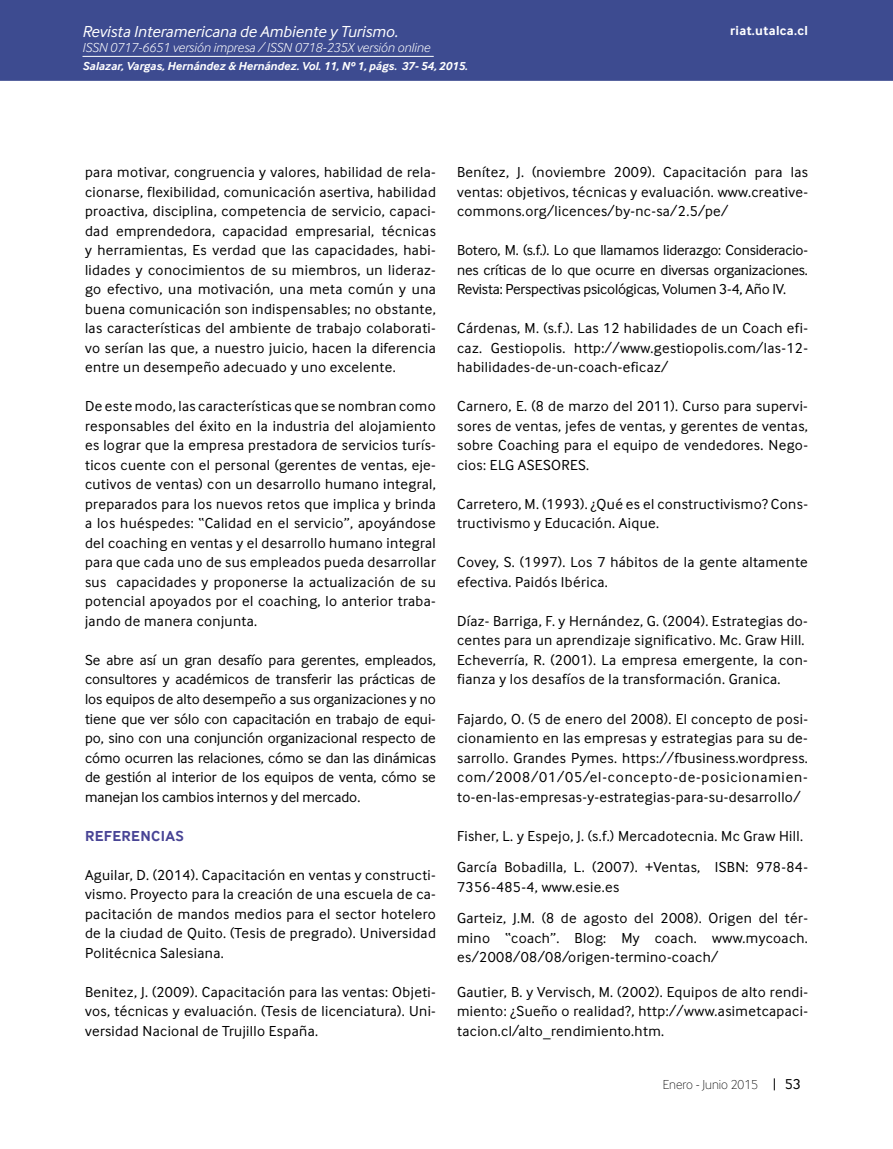
<style>
.page{position:relative;width:893px;height:1149px;background:#fff}
.page>*{position:absolute;margin:0;border:0;box-sizing:border-box;transform-origin:0 0}
.t1{font:italic 16.5px "Inter Face";color:#fff}
.t2{font:15px/19.5px "Inter Face";letter-spacing:.025em;color:#000;text-align:justify}
.t3{font:700 15px "Inter Face";letter-spacing:.025em;color:#484495}
.t4{font:italic 300 13.5px "Inter Face";color:#fff}
.t5{font:100 13.5px "Inter Face";color:#000}
.t6{font:700 13.5px "Inter Face";letter-spacing:.025em;color:#fff}
.t7{font:italic 700 12px "Inter Face";color:#fff}
</style>
<div class="page">
<div style="left:0;top:0;width:893px;height:81px;background:#3d4b90"></div>
<hr style="left:82px;top:56px;width:352px;height:1px;background:#fff">
<p class="t1" style="left:82px;top:22px;width:317px">Revista Interamericana de Ambiente y Turismo.</p>
<p class="t4" style="left:82px;top:39px;width:349px">ISSN 0717-6651 versión impresa / ISSN 0718-235X versión online</p>
<p class="t7" style="left:82px;top:59px;width:387px">Salazar, Vargas, Hernández &amp; Hernández. Vol. 11, Nº 1, págs. 37- 54, 2015.</p>
<p class="t6" style="left:730px;top:22px;width:79px">riat.utalca.cl</p>
<p class="t2" style="left:85px;top:162px;width:352px">para motivar, congruencia y valores, habilidad de rela&shy;cionarse, flexibilidad, comunicación asertiva, habilidad proactiva, disciplina, competencia de servicio, capaci&shy;dad emprendedora, capacidad empresarial, técnicas y herramientas, Es verdad que las capacidades, habi&shy;lidades y conocimientos de su miembros, un lideraz&shy;go efectivo, una motivación, una meta común y una buena comunicación son indispensables; no obstante, las características del ambiente de trabajo colaborati&shy;vo serían las que, a nuestro juicio, hacen la diferencia entre un desempeño adecuado y uno excelente.</p>
<p class="t2" style="left:85px;top:396px;width:352px">De este modo, las características que se nombran como responsables del éxito en la industria del alojamiento es lograr que la empresa prestadora de servicios turís&shy;ticos cuente con el personal (gerentes de ventas, eje&shy;cutivos de ventas) con un desarrollo humano integral, preparados para los nuevos retos que implica y brinda a los huéspedes: “Calidad en el servicio”, apoyándose del coaching en ventas y el desarrollo humano integral para que cada uno de sus empleados pueda desarrollar sus capacidades y proponerse la actualización de su potencial apoyados por el coaching, lo anterior traba&shy;jando de manera conjunta.</p>
<p class="t2" style="left:85px;top:650px;width:352px">Se abre así un gran desafío para gerentes, empleados, consultores y académicos de transferir las prácticas de los equipos de alto desempeño a sus organizaciones y no tiene que ver sólo con capacitación en trabajo de equi&shy;po, sino con una conjunción organizacional respecto de cómo ocurren las relaciones, cómo se dan las dinámicas de gestión al interior de los equipos de venta, cómo se manejan los cambios internos y del mercado.</p>
<p class="t3" style="left:85px;top:826px;width:100px">REFERENCIAS</p>
<p class="t2" style="left:85px;top:864px;width:352px">Aguilar, D. (2014). Capacitación en ventas y constructi&shy;vismo. Proyecto para la creación de una escuela de ca&shy;pacitación de mandos medios para el sector hotelero de la ciudad de Quito. (Tesis de pregrado). Universidad Politécnica Salesiana.</p>
<p class="t2" style="left:85px;top:981px;width:352px">Benitez, J. (2009). Capacitación para las ventas: Objeti&shy;vos, técnicas y evaluación. (Tesis de licenciatura). Uni&shy;versidad Nacional de Trujillo España.</p>
<p class="t2" style="left:457px;top:162px;width:352px">Benítez, J. (noviembre 2009). Capacitación para las ventas: objetivos, técnicas y evaluación. www.creative&shy;commons.org/licences/by-nc-sa/2.5/pe/</p>
<p class="t2" style="left:457px;top:240px;width:352px">Botero, M. (s.f.). Lo que llamamos liderazgo: Consideracio&shy;nes críticas de lo que ocurre en diversas organizaciones.<br>Revista: Perspectivas psicológicas, Volumen 3-4, Año IV.</p>
<p class="t2" style="left:457px;top:318px;width:352px">Cárdenas, M. (s.f.). Las 12 habilidades de un Coach efi&shy;caz. Gestiopolis. http://www.gestiopolis.com/las-12- habilidades-de-un-coach-eficaz/</p>
<p class="t2" style="left:457px;top:396px;width:352px">Carnero, E. (8 de marzo del 2011). Curso para supervi&shy;sores de ventas, jefes de ventas, y gerentes de ventas, sobre Coaching para el equipo de vendedores. Nego&shy;cios: ELG ASESORES.</p>
<p class="t2" style="left:457px;top:494px;width:352px">Carretero, M. (1993). ¿Qué es el constructivismo? Cons&shy;tructivismo y Educación. Aique.</p>
<p class="t2" style="left:457px;top:552px;width:352px">Covey, S. (1997). Los 7 hábitos de la gente altamente efectiva. Paidós Ibérica.</p>
<p class="t2" style="left:457px;top:611px;width:352px;text-align:left">Díaz- Barriga, F. y Hernández, G. (2004). Estrategias do&shy;centes para un aprendizaje significativo. Mc. Graw Hill.<br>Echeverría, R. (2001). La empresa emergente, la con&shy;fianza y los desafíos de la transformación. Granica.</p>
<p class="t2" style="left:457px;top:708px;width:352px">Fajardo, O. (5 de enero del 2008). El concepto de posi&shy;cionamiento en las empresas y estrategias para su de&shy;sarrollo. Grandes Pymes. https://fbusiness.wordpress. com/2008/01/05/el-concepto-de-posicionamien&shy;to-en-las-empresas-y-estrategias-para-su-desarrollo/</p>
<p class="t2" style="left:457px;top:819px;width:352px;line-height:31.5px">Fisher, L. y Espejo, J. (s.f.) Mercadotecnia. Mc Graw Hill.<br>García Bobadilla, L. (2007). +Ventas, ISBN: 978-84-</p>
<p class="t2" style="left:457px;top:870px;width:352px;line-height:31.5px">7356-485-4, www.esie.es<br>Garteiz, J.M. (8 de agosto del 2008). Origen del tér-</p>
<p class="t2" style="left:457px;top:927px;width:352px">mino “coach”. Blog: My coach. www.mycoach. es/2008/08/08/origen-termino-coach/</p>
<p class="t2" style="left:457px;top:981px;width:352px">Gautier, B. y Vervisch, M. (2002). Equipos de alto rendi&shy;miento: ¿Sueño o realidad?, http://www.asimetcapaci&shy;tacion.cl/alto_rendimiento.htm.</p>
<p class="t5" style="left:663px;top:1076px;width:97px">Enero - Junio 2015</p>
<p class="t2" style="left:785px;top:1074px;width:18px">53</p>
</div>
